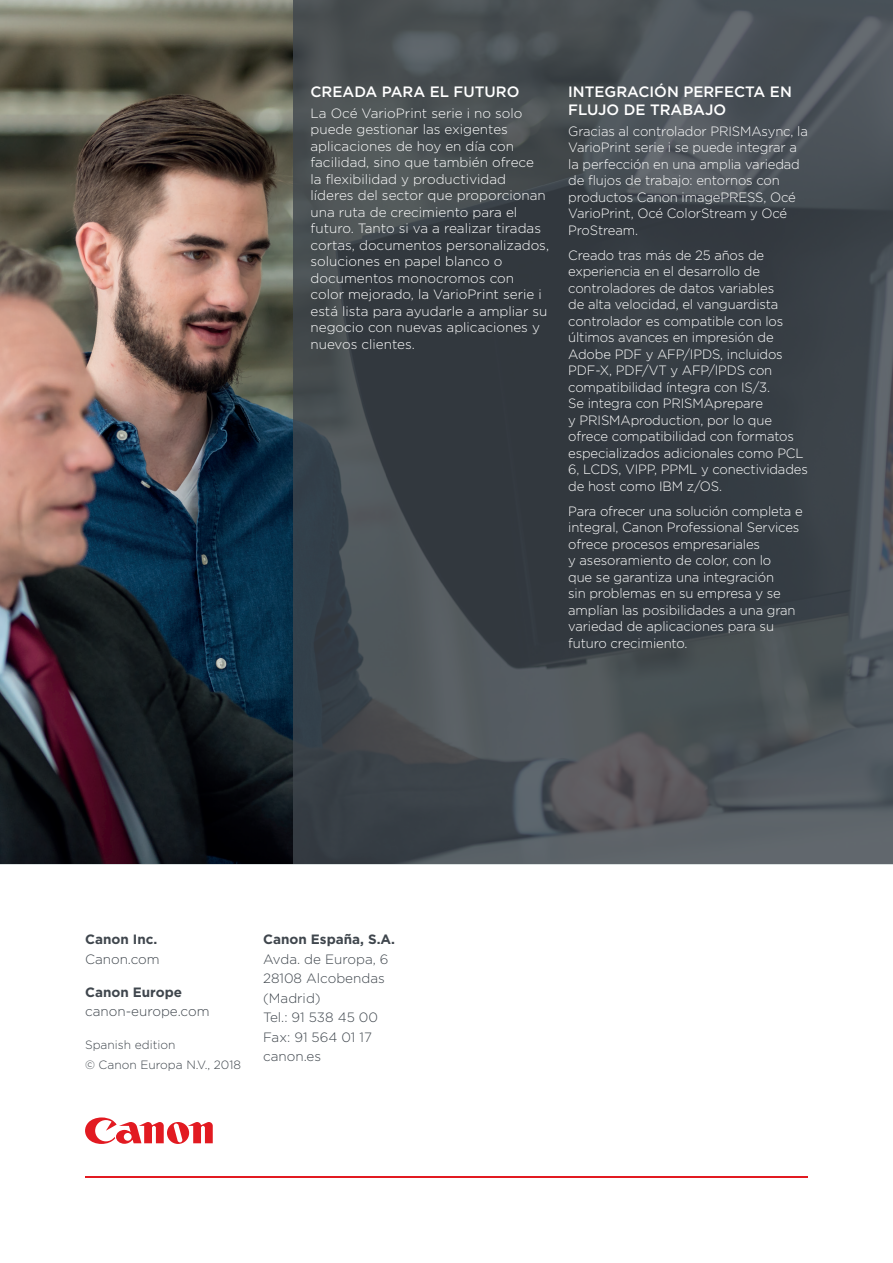
<style>
.page{position:relative;width:893px;height:1263px;background:#fff}
.page>*{position:absolute;margin:0;border:0;box-sizing:border-box;transform-origin:0 0}
.t1{font:500 15px/18px "Gotham";color:#fff}
.t2{font:300 13.5px/16.5px "Gotham";letter-spacing:-.01em;color:#fff}
.t3{font:300 13.5px/19.5px "Gotham";color:#3f464d}
.t4{font:700 13.5px "Gotham";color:#3f464d}
.t5{font:300 12px "Gotham";color:#3f464d}
</style>
<div class="page">
<svg style="left:85px;top:1117px;width:128px;height:27px"></svg>
<hr style="left:85px;top:1176px;width:723px;height:2px;background:#e21a21">
<img style="left:0;top:0;width:293px;height:864px">
<svg style="left:293px;top:0;width:600px;height:864px;background:#42484e"></svg>
<p class="t1" style="left:310px;top:83px;width:210px">CREADA PARA EL FUTURO</p>
<p class="t2" style="left:310px;top:104px;width:240px">La Océ VarioPrint serie i no solo puede gestionar las exigentes aplicaciones de hoy en día con facilidad, sino que también ofrece<br>la flexibilidad y productividad líderes del sector que proporcionan una ruta de crecimiento para el futuro. Tanto si va a realizar tiradas cortas, documentos personalizados, soluciones en papel blanco o documentos monocromos con color mejorado, la VarioPrint serie i está lista para ayudarle a ampliar su negocio con nuevas aplicaciones y nuevos clientes.</p>
<p class="t1" style="left:568px;top:83px;width:225px">INTEGRACIÓN PERFECTA EN<br>FLUJO DE TRABAJO</p>
<p class="t2" style="left:568px;top:122px;width:241px">Gracias al controlador PRISMAsync, la<br>VarioPrint serie i se puede integrar a la perfección en una amplia variedad de flujos de trabajo: entornos con productos Canon imagePRESS, Océ<br>VarioPrint, Océ ColorStream y Océ<br>ProStream.</p>
<p class="t2" style="left:568px;top:246px;width:241px">Creado tras más de 25 años de experiencia en el desarrollo de controladores de datos variables<br>de alta velocidad, el vanguardista controlador es compatible con los últimos avances en impresión de<br>Adobe PDF y AFP/IPDS, incluidos<br>PDF-X, PDF/VT y AFP/IPDS con compatibilidad íntegra con IS/3.<br>Se integra con PRISMAprepare<br>y PRISMAproduction, por lo que ofrece compatibilidad con formatos especializados adicionales como PCL<br>6, LCDS, VIPP, PPML y conectividades de host como IBM z/OS.</p>
<p class="t2" style="left:568px;top:502px;width:236px">Para ofrecer una solución completa e integral, Canon Professional Services ofrece procesos empresariales<br>y asesoramiento de color, con lo<br>que se garantiza una integración<br>sin problemas en su empresa y se amplían las posibilidades a una gran variedad de aplicaciones para su futuro crecimiento.</p>
<p class="t4" style="left:85px;top:930px;width:74px">Canon Inc.</p>
<p class="t3" style="left:85px;top:949px;width:76px">Canon.com</p>
<p class="t4" style="left:85px;top:983px;width:99px">Canon Europe</p>
<p class="t3" style="left:85px;top:1001px;width:126px">canon-europe.com</p>
<p class="t5" style="left:85px;top:1037px;width:92px">Spanish edition</p>
<p class="t5" style="left:85px;top:1057px;width:157px">© Canon Europa N.V., 2018</p>
<p class="t4" style="left:263px;top:930px;width:134px">Canon España, S.A.</p>
<p class="t3" style="left:263px;top:949px;width:127px">Avda. de Europa, 6<br>28108 Alcobendas (Madrid)<br>Tel.: 91 538 45 00<br>Fax: 91 564 01 17 canon.es</p>
</div>
